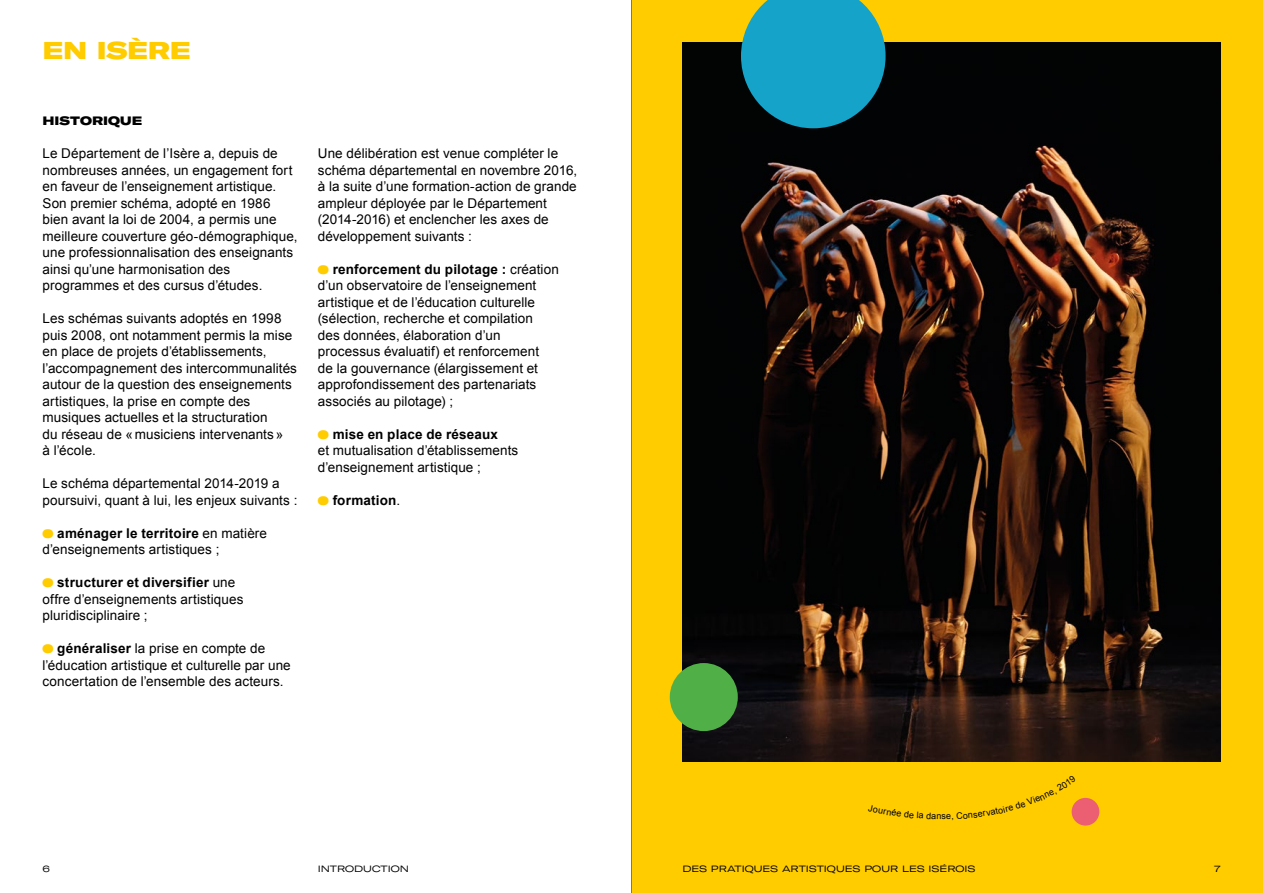
<style>
.page{position:relative;width:1263px;height:893px;background:#fff}
.page>*{position:absolute;margin:0;border:0;box-sizing:border-box;transform-origin:0 0}
.t1{font:900 expanded 24px "GT America";letter-spacing:-.015em;color:#fc0}
.t2{font:13.5px/16.5px "Arial";letter-spacing:.005em;color:#000}
.t3{font:700 13.5px "Arial";letter-spacing:.01em;color:#000}
.t4{font:900 expanded 12px "GT America";letter-spacing:.005em;color:#000}
.t5{font:expanded 9px "GT America";letter-spacing:-.005em;color:#000}
.s1{font-weight:700}
.s2{font-weight:400}
</style>
<div class="page">
<div style="left:631px;top:0;width:632px;height:893px;background:#fc0"></div>
<img style="left:682px;top:43px;width:538px;height:718px">
<div style="left:670px;top:663px;width:68px;height:68px;background:#50af47;border-radius:50%"></div>
<svg style="left:741px;top:0;width:144px;height:128px;background:#1d91a7"></svg>
<div style="left:1071px;top:798px;width:28px;height:28px;background:#ec5f72;border-radius:50%"></div>
<hr style="left:631px;top:0;width:1px;height:893px;background:#9d9d9c">
<h1 class="t1" style="left:43px;top:35px;width:150px">EN ISÈRE</h1>
<p class="t4" style="left:43px;top:113px;width:101px">HISTORIQUE</p>
<p class="t2" style="left:43px;top:145px;width:256px">Le Département de l’Isère a, depuis de nombreuses années, un engagement fort en faveur de l’enseignement artistique.<br>Son premier schéma, adopté en 1986 bien avant la loi de 2004, a permis une meilleure couverture géo-démographique, une professionnalisation des enseignants ainsi qu’une harmonisation des programmes et des cursus d’études.</p>
<p class="t2" style="left:43px;top:310px;width:256px">Les schémas suivants adoptés en 1998 puis 2008, ont notamment permis la mise en place de projets d’établissements, l’accompagnement des intercommunalités autour de la question des enseignements artistiques, la prise en compte des musiques actuelles et la structuration<br>du réseau de «musiciens intervenants»<br>à l’école.</p>
<p class="t2" style="left:43px;top:475px;width:256px">Le schéma départemental 2014-2019 a poursuivi, quant à lui, les enjeux suivants :</p>
<p class="t2" style="left:43px;top:525px;width:226px;text-indent:15px"><span class="s1">aménager le territoire</span> en matière d’enseignements artistiques ;</p>
<p class="t2" style="left:43px;top:574px;width:202px;text-indent:15px"><span class="s1">structurer et diversifier</span> une offre d’enseignements artistiques pluridisciplinaire ;</p>
<p class="t2" style="left:43px;top:640px;width:250px;text-indent:15px"><span class="s1">généraliser</span> la prise en compte de l’éducation artistique et culturelle par une concertation de l’ensemble des acteurs.</p>
<p class="t2" style="left:318px;top:145px;width:261px">Une délibération est venue compléter le schéma départemental en novembre 2016, à la suite d’une formation-action de grande ampleur déployée par le Département (2014-2016) et enclencher les axes de développement suivants :</p>
<p class="t2" style="left:318px;top:261px;width:242px;text-indent:15px"><span class="s1">renforcement du pilotage :</span> création d’un observatoire de l’enseignement artistique et de l’éducation culturelle (sélection, recherche et compilation<br>des données, élaboration d’un processus évaluatif) et renforcement<br>de la gouvernance (élargissement et approfondissement des partenariats associés au pilotage) ;</p>
<p class="t3" style="left:333px;top:425px;width:167px">mise en place de réseaux</p>
<p class="t2" style="left:318px;top:442px;width:202px">et mutualisation d’établissements d’enseignement artistique ;</p>
<p class="t3" style="left:333px;top:491px;width:69px">formation<span class="s2">.</span></p>
<p class="t5" style="left:43px;top:863px;width:9px">6</p>
<p class="t5" style="left:682px;top:863px;width:294px">DES PRATIQUES ARTISTIQUES POUR LES ISÉROIS</p>
<p class="t5" style="left:1214px;top:863px;width:8px">7</p>
<p class="t5" style="left:318px;top:863px;width:93px">INTRODUCTION</p>
</div>
